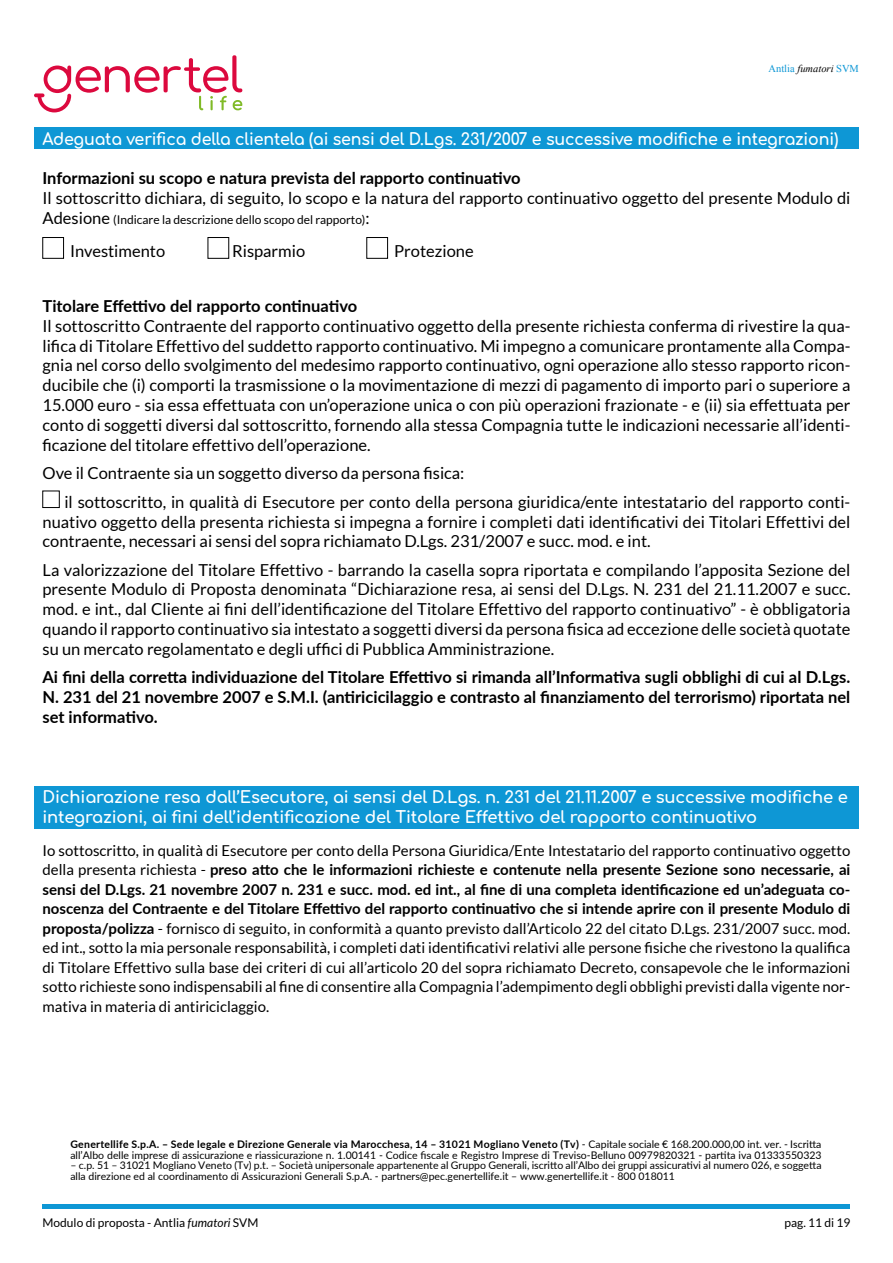
<style>
.page{position:relative;width:893px;height:1263px;background:#fff}
.page>*{position:absolute;margin:0;border:0;box-sizing:border-box;transform-origin:0 0}
.t1{font:16.5px/19.8px "Lato";color:#000;text-align:justify}
.t2{font:700 16.5px/19.8px "Lato";color:#000;text-align:justify}
.t3{font:700 16.5px/19.8px "Comfortaa";letter-spacing:-.01em;color:#fff}
.t4{font:700 16.5px "Comfortaa";letter-spacing:-.01em;color:#fff;scale:.96 1}
.t5{font:15px/19.5px "Lato";color:#000;text-align:justify}
.t6{font:12px "Lato";color:#000}
.t7{font:10.5px/10.5px "Lato";color:#000}
.t8{font:10.5px "Times New Roman";color:#0e97d5}
.s1{font-style:italic;color:#000}
.s2{font-size:16.5px}
.s3{font-weight:700}
.s4{font-style:italic}
</style>
<div class="page">
<hr style="left:43px;top:1205px;width:807px;height:4px;background:#0e97d5">
<svg style="left:34px;top:55px;width:208px;height:57px"></svg>
<div style="left:34px;top:128px;width:825px;height:21px;background:#0e97d5"></div>
<div style="left:43px;top:237px;width:21px;height:22px;border:1px solid #000"></div>
<div style="left:208px;top:237px;width:21px;height:22px;border:1px solid #000"></div>
<div style="left:367px;top:237px;width:21px;height:22px;border:1px solid #000"></div>
<div style="left:43px;top:491px;width:17px;height:17px;border:1px solid #000"></div>
<div style="left:34px;top:786px;width:825px;height:42px;background:#0e97d5"></div>
<p class="t8" style="left:768px;top:61px;width:92px">Antlia <span class="s1">fumatori</span> SVM</p>
<p class="t4" style="left:43px;top:125px;width:830px">Adeguata verifica della clientela (ai sensi del D.Lgs. 231/2007 e successive modifiche e integrazioni)</p>
<p class="t2" style="left:43px;top:168px;width:480px">Informazioni su scopo e natura prevista del rapporto continuativo</p>
<p class="t1" style="left:43px;top:188px;width:809px">Il sottoscritto dichiara, di seguito, lo scopo e la natura del rapporto continuativo oggetto del presente Modulo di</p>
<p class="t6" style="left:43px;top:213px;width:329px"><span class="s2">Adesione</span> (Indicare la descrizione dello scopo del rapporto)<span class="s2">:</span></p>
<p class="t1" style="left:70px;top:241px;width:97px">Investimento</p>
<p class="t1" style="left:232px;top:241px;width:75px">Risparmio</p>
<p class="t1" style="left:394px;top:241px;width:81px">Protezione</p>
<p class="t2" style="left:43px;top:295px;width:316px">Titolare Effettivo del rapporto continuativo</p>
<p class="t1" style="left:43px;top:316px;width:809px">Il sottoscritto Contraente del rapporto continuativo oggetto della presente richiesta conferma di rivestire la qua&shy;lifica di Titolare Effettivo del suddetto rapporto continuativo. Mi impegno a comunicare prontamente alla Compa&shy;gnia nel corso dello svolgimento del medesimo rapporto continuativo, ogni operazione allo stesso rapporto ricon&shy;ducibile che (i) comporti la trasmissione o la movimentazione di mezzi di pagamento di importo pari o superiore a 15.000 euro - sia essa effettuata con un’operazione unica o con più operazioni frazionate - e (ii) sia effettuata per conto di soggetti diversi dal sottoscritto, fornendo alla stessa Compagnia tutte le indicazioni necessarie all’identi&shy;ficazione del titolare effettivo dell’operazione.</p>
<p class="t1" style="left:64px;top:458px;width:787px;line-height:28.8px;text-indent:-22px">Ove il Contraente sia un soggetto diverso da persona fisica:<br>il sottoscritto, in qualità di Esecutore per conto della persona giuridica/ente intestatario del rapporto conti-</p>
<p class="t1" style="left:43px;top:512px;width:809px">nuativo oggetto della presenta richiesta si impegna a fornire i completi dati identificativi dei Titolari Effettivi del contraente, necessari ai sensi del sopra richiamato D.Lgs. 231/2007 e succ. mod. e int.</p>
<p class="t1" style="left:43px;top:560px;width:809px">La valorizzazione del Titolare Effettivo - barrando la casella sopra riportata e compilando l’apposita Sezione del presente Modulo di Proposta denominata “Dichiarazione resa, ai sensi del D.Lgs. N. 231 del 21.11.2007 e succ. mod. e int., dal Cliente ai fini dell’identificazione del Titolare Effettivo del rapporto continuativo” - è obbligatoria quando il rapporto continuativo sia intestato a soggetti diversi da persona fisica ad eccezione delle società quotate su un mercato regolamentato e degli uffici di Pubblica Amministrazione.</p>
<p class="t2" style="left:43px;top:666px;width:809px">Ai fini della corretta individuazione del Titolare Effettivo si rimanda all’Informativa sugli obblighi di cui al D.Lgs.<br>N. 231 del 21 novembre 2007 e S.M.I. (antiricicilaggio e contrasto al finanziamento del terrorismo) riportata nel set informativo.</p>
<p class="t3" style="left:43px;top:785px;width:807px">Dichiarazione resa dall’Esecutore, ai sensi del D.Lgs. n. 231 del 21.11.2007 e successive modifiche e integrazioni, ai fini dell’identificazione del Titolare Effettivo del rapporto continuativo</p>
<p class="t5" style="left:43px;top:841px;width:809px">Io sottoscritto, in qualità di Esecutore per conto della Persona Giuridica/Ente Intestatario del rapporto continuativo oggetto della presenta richiesta - <span class="s3">preso atto che le informazioni richieste e contenute nella presente Sezione sono necessarie, ai sensi del D.Lgs. 21 novembre 2007 n. 231 e succ. mod. ed int., al fine di una completa identificazione ed un’adeguata co&shy;noscenza del Contraente e del Titolare Effettivo del rapporto continuativo che si intende aprire con il presente Modulo di proposta/polizza</span> - fornisco di seguito, in conformità a quanto previsto dall’Articolo 22 del citato D.Lgs. 231/2007 succ. mod. ed int., sotto la mia personale responsabilità, i completi dati identificativi relativi alle persone fisiche che rivestono la qualifica di Titolare Effettivo sulla base dei criteri di cui all’articolo 20 del sopra richiamato Decreto, consapevole che le informazioni sotto richieste sono indispensabili al fine di consentire alla Compagnia l’adempimento degli obblighi previsti dalla vigente nor&shy;mativa in materia di antiriciclaggio.</p>
<p class="t7" style="left:70px;top:1139px;width:753px"><span class="s3">Genertellife S.p.A. – Sede legale e Direzione Generale via Marocchesa, 14 – 31021 Mogliano Veneto (Tv)</span> - Capitale sociale € 168.200.000,00 int. ver. - Iscritta all’Albo delle imprese di assicurazione e riassicurazione n. 1.00141 - Codice fiscale e Registro Imprese di Treviso-Belluno 00979820321 - partita iva 01333550323</p>
<p class="t7" style="left:70px;top:1160px;width:753px">– c.p. 51 – 31021 Mogliano Veneto (Tv) p.t. – Società unipersonale appartenente al Gruppo Generali, iscritto all’Albo dei gruppi assicurativi al numero 026, e soggetta alla direzione ed al coordinamento di Assicurazioni Generali S.p.A. - partners@pec.genertellife.it – www.genertellife.it - 800 018011</p>
<p class="t6" style="left:43px;top:1216px;width:217px">Modulo di proposta - Antlia <span class="s4">fumatori</span> SVM</p>
<p class="t6" style="left:784px;top:1216px;width:67px">pag. 11 di 19</p>
</div>
